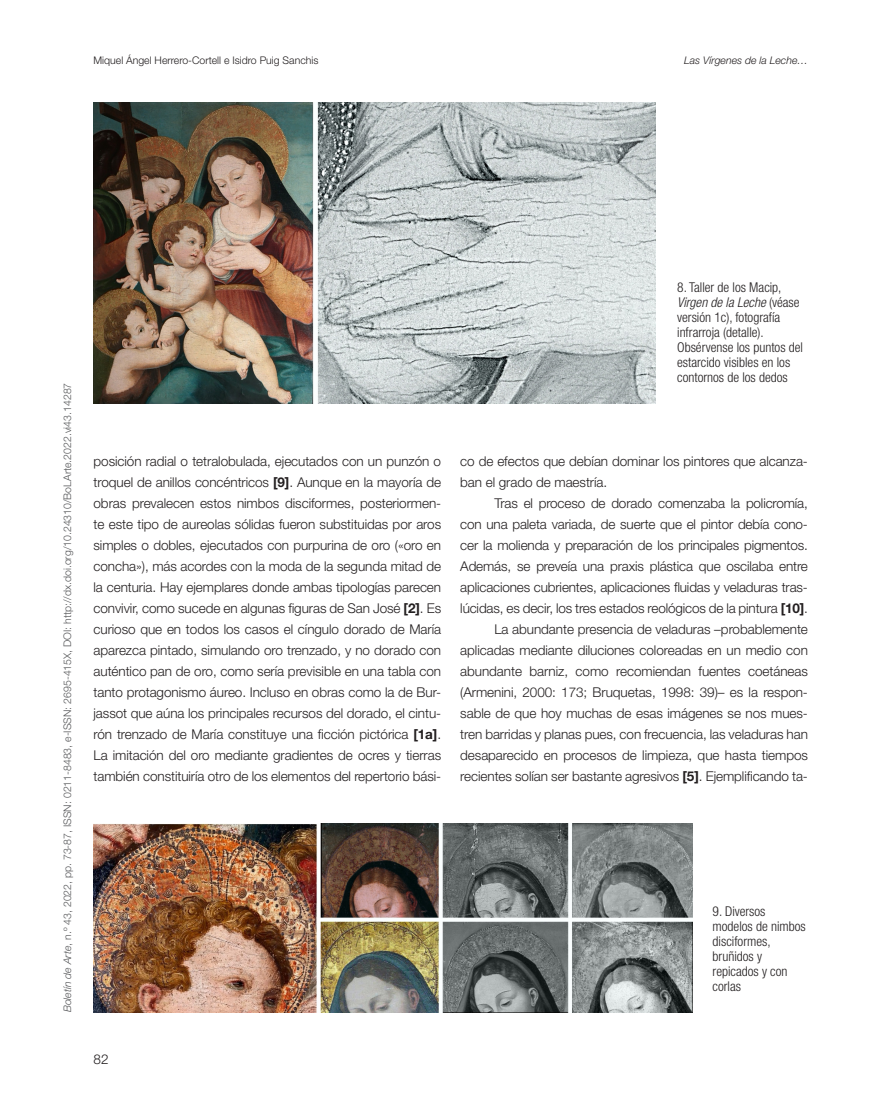
<style>
.page{position:relative;width:893px;height:1106px;background:#fff}
.page>*{position:absolute;margin:0;border:0;box-sizing:border-box;transform-origin:0 0}
.t1{font:300 13.5px/21px "Helvetica Neue LT Std";letter-spacing:-.005em;color:#231f20;text-align:justify}
.t2{font:300 condensed 13.5px/15px "Helvetica Neue LT Std";color:#231f20}
.t3{font:300 10.5px "Helvetica Neue LT Std";color:#57585a}
.t4{font:300 10.5px "Helvetica Neue LT Std";color:#231f20}
.t5{font:italic 300 10.5px "Helvetica Neue LT Std";color:#231f20}
.s1{font-style:italic}
.s2{font-weight:700}
</style>
<div class="page">
<img style="left:94px;top:102px;width:562px;height:301px">
<img style="left:94px;top:823px;width:598px;height:189px">
<p class="t4" style="left:94px;top:54px;width:226px">Miquel Ángel Herrero-Cortell e Isidro Puig Sanchis</p>
<p class="t5" style="left:684px;top:54px;width:125px">Las Vírgenes de la Leche…</p>
<p class="t3" style="left:61px;top:1012px;width:631px;rotate:-90deg"><span class="s1">Boletín de Arte</span>, n.º 43, 2022, pp. 73-87, ISSN: 0211-8483, e-ISSN: 2695-415X, DOI: http://dx.doi.org/10.24310/BoLArte.2022.vi43.14287</p>
<p class="t2" style="left:677px;top:279px;width:127px">8. Taller de los Macip,<br><span class="s1">Virgen de la Leche</span> (véase versión 1c), fotografía infrarroja (detalle).<br>Obsérvense los puntos del estarcido visibles en los contornos de los dedos</p>
<p class="t1" style="left:94px;top:450px;width:349px">posición radial o tetralobulada, ejecutados con un punzón o troquel de anillos concéntricos <span class="s2">[9]</span>. Aunque en la mayoría de obras prevalecen estos nimbos disciformes, posteriormen&shy;te este tipo de aureolas sólidas fueron substituidas por aros simples o dobles, ejecutados con purpurina de oro («oro en concha»), más acordes con la moda de la segunda mitad de la centuria. Hay ejemplares donde ambas tipologías parecen convivir, como sucede en algunas figuras de San José <span class="s2">[2]</span>. Es curioso que en todos los casos el cíngulo dorado de María aparezca pintado, simulando oro trenzado, y no dorado con auténtico pan de oro, como sería previsible en una tabla con tanto protagonismo áureo. Incluso en obras como la de Bur&shy;jassot que aúna los principales recursos del dorado, el cintu&shy;rón trenzado de María constituye una ficción pictórica <span class="s2">[1a]</span>.<br>La imitación del oro mediante gradientes de ocres y tierras también constituiría otro de los elementos del repertorio bási-</p>
<p class="t1" style="left:460px;top:450px;width:349px">co de efectos que debían dominar los pintores que alcanza&shy;ban el grado de maestría.</p>
<p class="t1" style="left:460px;top:492px;width:349px;text-align:right">Tras el proceso de dorado comenzaba la policromía,<br>con una paleta variada, de suerte que el pintor debía cono&shy;cer la molienda y preparación de los principales pigmentos.<br>Además, se preveía una praxis plástica que oscilaba entre aplicaciones cubrientes, aplicaciones fluidas y veladuras tras&shy;lúcidas, es decir, los tres estados reológicos de la pintura <span class="s2">[10]</span>.<br>La abundante presencia de veladuras –probablemente aplicadas mediante diluciones coloreadas en un medio con abundante barniz, como recomiendan fuentes coetáneas (Armenini, 2000: 173; Bruquetas, 1998: 39)– es la respon&shy;sable de que hoy muchas de esas imágenes se nos mues&shy;tren barridas y planas pues, con frecuencia, las veladuras han desaparecido en procesos de limpieza, que hasta tiempos recientes solían ser bastante agresivos <span class="s2">[5]</span>. Ejemplificando ta-</p>
<p class="t1" style="left:94px;top:1048px;width:17px">82</p>
<p class="t2" style="left:713px;top:903px;width:95px">9. Diversos modelos de nimbos disciformes, bruñidos y repicados y con corlas</p>
</div>
